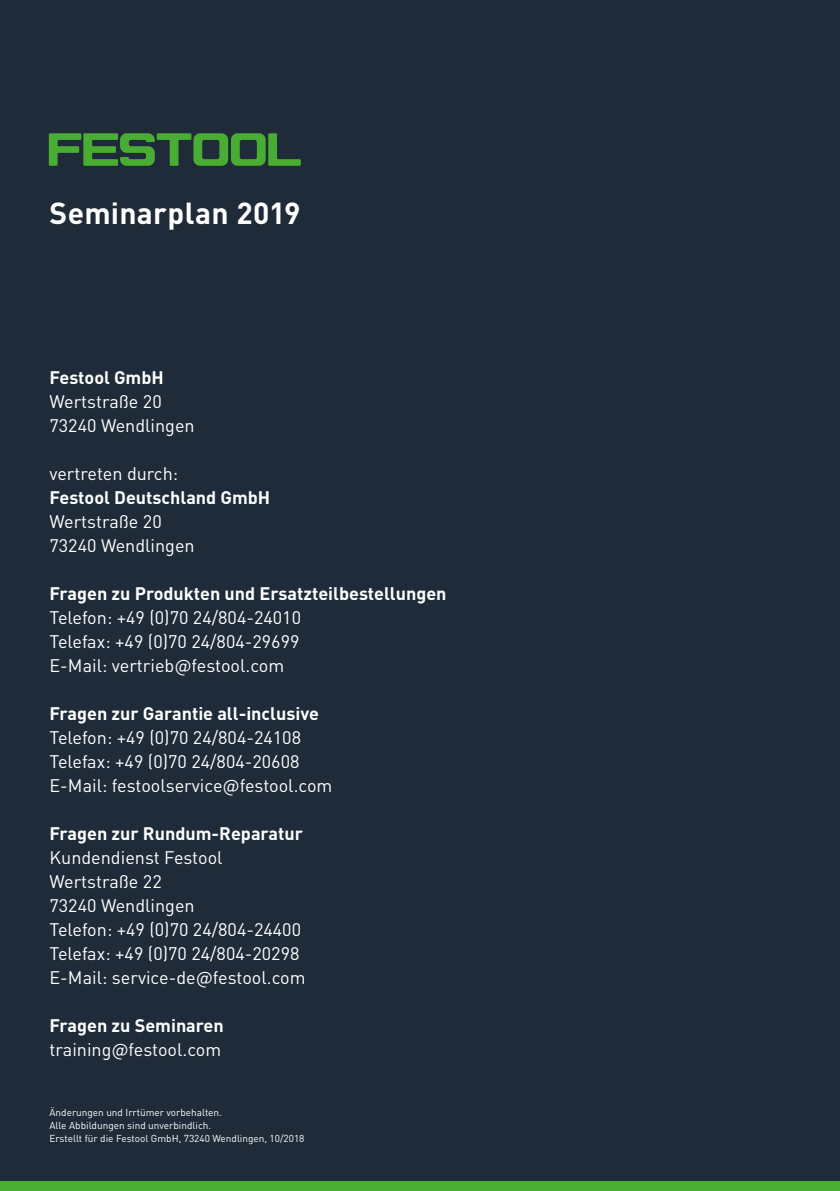
<style>
.page{position:relative;width:840px;height:1191px;background:#fff}
.page>*{position:absolute;margin:0;border:0;box-sizing:border-box;transform-origin:0 0}
.t1{font:700 30px "DIN Pro";letter-spacing:.005em;color:#fff}
.t2{font:18px/24px "DIN Pro";color:#fff}
.t3{font:700 18px "DIN Pro";color:#fff}
.t4{font:10px/13px "DIN Pro";color:#fff}
</style>
<div class="page">
<div style="left:0;top:0;width:839px;height:1191px;background:#1f2b39"></div>
<svg style="left:49px;top:133px;width:251px;height:33px"></svg>
<div style="left:0;top:1181px;width:839px;height:10px;background:#49ad33"></div>
<h1 class="t1" style="left:49px;top:193px;width:252px">Seminarplan 2019</h1>
<p class="t3" style="left:49px;top:365px;width:116px">Festool GmbH</p>
<p class="t2" style="left:49px;top:389px;width:147px">Wertstraße 20<br>73240 Wendlingen</p>
<p class="t2" style="left:49px;top:461px;width:130px">vertreten durch:</p>
<p class="t3" style="left:49px;top:485px;width:222px">Festool Deutschland GmbH</p>
<p class="t2" style="left:49px;top:509px;width:147px">Wertstraße 20<br>73240 Wendlingen</p>
<p class="t3" style="left:49px;top:581px;width:398px">Fragen zu Produkten und Ersatzteilbestellungen</p>
<p class="t2" style="left:49px;top:605px;width:253px;text-align:justify">Telefon: +49 (0)70 24/804-24010<br>Telefax: +49 (0)70 24/804-29699<br>E-Mail: vertrieb@festool.com</p>
<p class="t3" style="left:49px;top:701px;width:271px">Fragen zur Garantie all-inclusive</p>
<p class="t2" style="left:49px;top:725px;width:284px">Telefon: +49 (0)70 24/804-24108<br>Telefax: +49 (0)70 24/804-20608<br>E-Mail: festoolservice@festool.com</p>
<p class="t3" style="left:49px;top:821px;width:255px">Fragen zur Rundum-Reparatur</p>
<p class="t2" style="left:49px;top:845px;width:257px">Kundendienst Festool<br>Wertstraße 22<br>73240 Wendlingen<br>Telefon: +49 (0)70 24/804-24400<br>Telefax: +49 (0)70 24/804-20298<br>E-Mail: service-de@festool.com</p>
<p class="t3" style="left:49px;top:1013px;width:176px">Fragen zu Seminaren</p>
<p class="t2" style="left:49px;top:1037px;width:173px">training@festool.com</p>
<p class="t4" style="left:49px;top:1105px;width:256px">Änderungen und Irrtümer vorbehalten.<br>Alle Abbildungen sind unverbindlich.<br>Erstellt für die Festool GmbH, 73240 Wendlingen, 10/2018</p>
</div>
